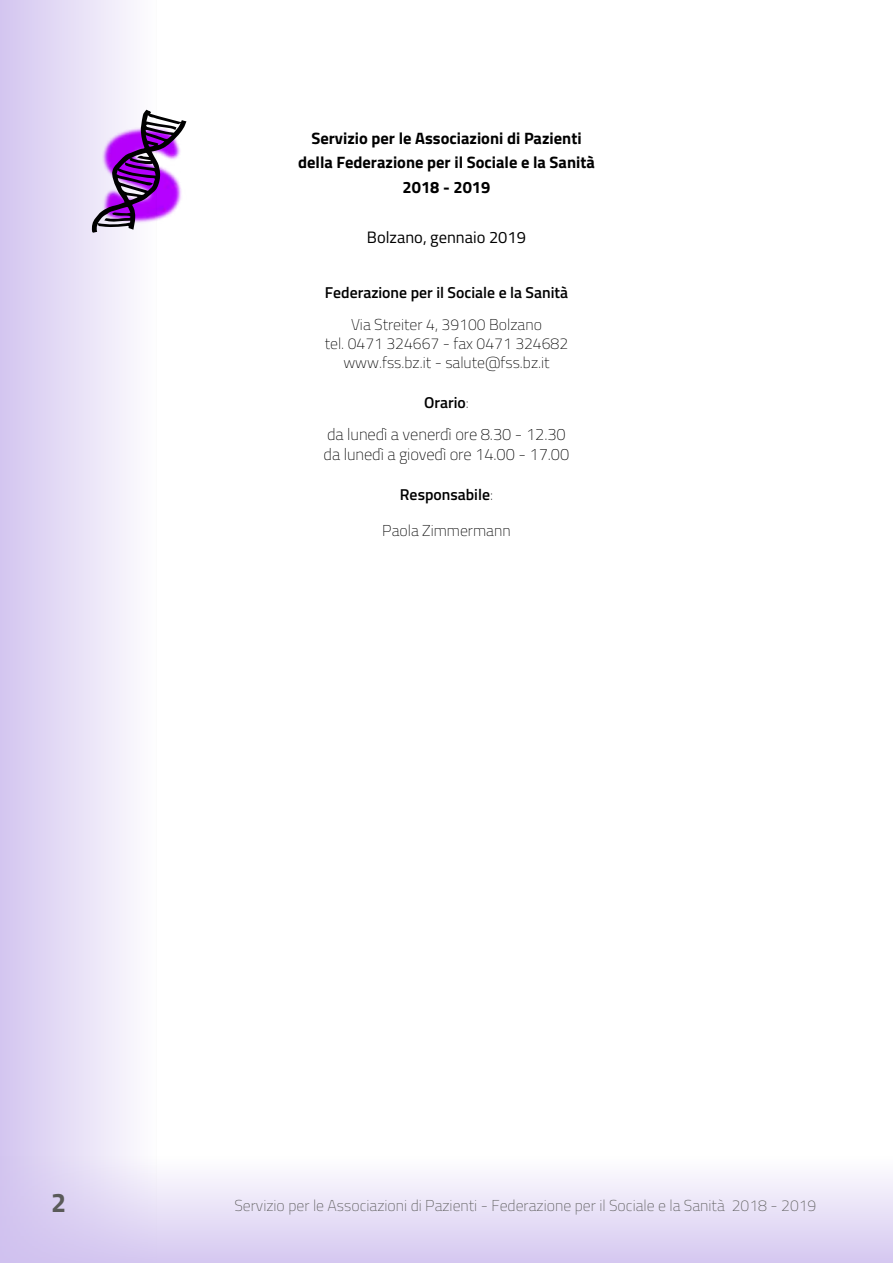
<style>
.page{position:relative;width:893px;height:1263px;background:#fff}
.page>*{position:absolute;margin:0;border:0;box-sizing:border-box;transform-origin:0 0}
.t1{font:700 27px "Titillium";color:#5a5a59}
.t2{font:700 16.5px/24.9px "Titillium";color:#000;text-align:center}
.t3{font:100 16.5px/19.8px "Titillium";letter-spacing:-.005em;color:#000}
.t4{font:16.5px "Titillium";color:#000}
.t5{font:100 15.75px/18.9px "Titillium";color:#000;text-align:center}
.t6{font:100 15.75px "Titillium";color:#5a5a59}
.t7{font:600 15.75px "Titillium";color:#000}
.s1{font-weight:100}
</style>
<div class="page">
<svg style="left:0;top:0;width:147px;height:1157px"></svg>
<svg style="left:0;top:1157px;width:893px;height:106px"></svg>
<svg style="left:91px;top:110px;width:95px;height:123px"></svg>
<p class="t2" style="left:298px;top:125px;width:298px">Servizio per le Associazioni di Pazienti della Federazione per il Sociale e la Sanità<br>2018 - 2019</p>
<p class="t4" style="left:367px;top:225px;width:161px">Bolzano, gennaio 2019</p>
<p class="t7" style="left:325px;top:281px;width:245px">Federazione per il Sociale e la Sanità</p>
<p class="t5" style="left:325px;top:314px;width:245px">Via Streiter 4, 39100 Bolzano<br>tel. 0471 324667 - fax 0471 324682 www.fss.bz.it - salute@fss.bz.it</p>
<p class="t7" style="left:424px;top:390px;width:46px">Orario<span class="s1">:</span></p>
<p class="t3" style="left:324px;top:424px;width:247px">da lunedì a venerdì ore 8.30 - 12.30 da lunedì a giovedì ore 14.00 - 17.00</p>
<p class="t7" style="left:400px;top:483px;width:95px">Responsabile<span class="s1">:</span></p>
<p class="t5" style="left:382px;top:520px;width:130px">Paola Zimmermann</p>
<h1 class="t1" style="left:51px;top:1182px;width:17px">2</h1>
<p class="t6" style="left:234px;top:1195px;width:584px">Servizio per le Associazioni di Pazienti - Federazione per il Sociale e la Sanità 2018 - 2019</p>
</div>
